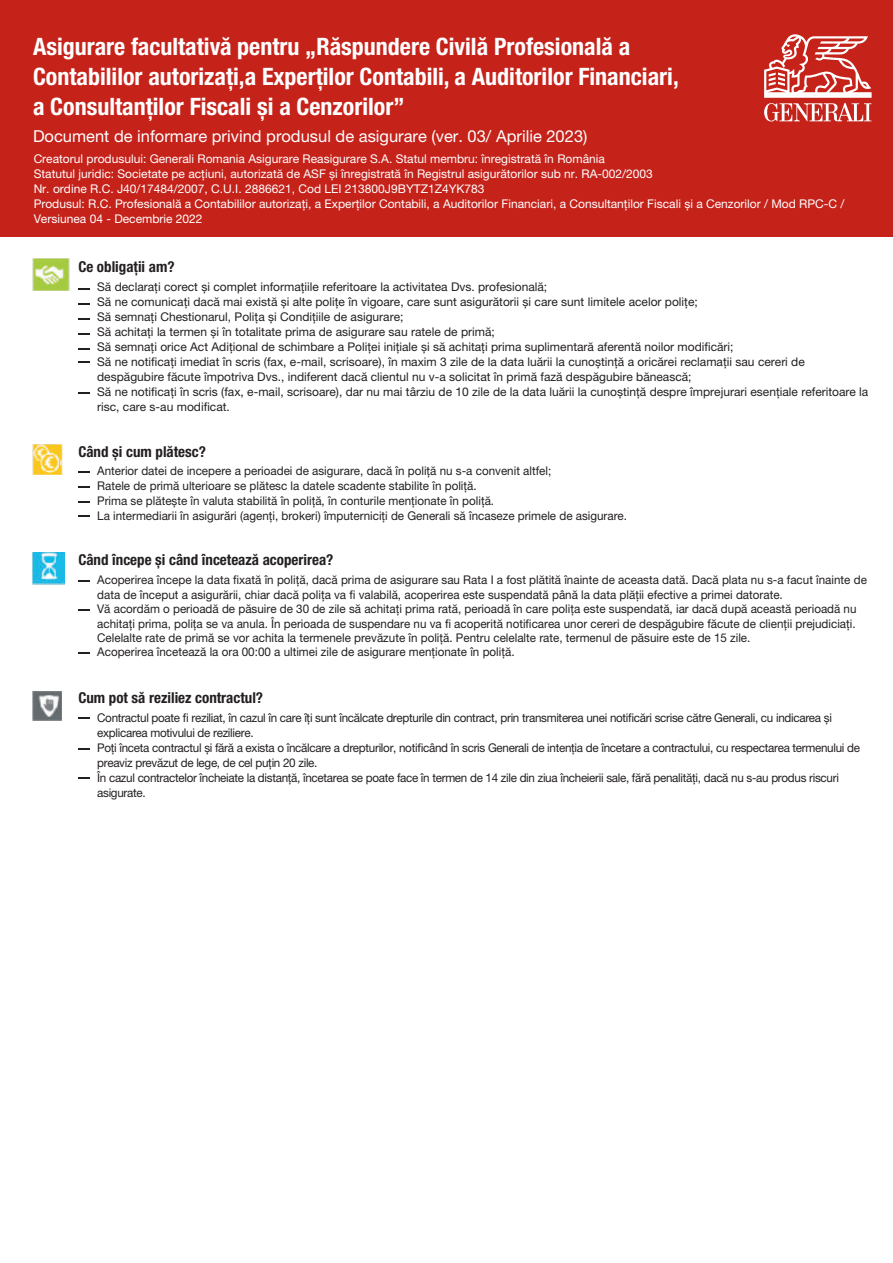
<style>
.page{position:relative;width:893px;height:1263px;background:#fff}
.page>*{position:absolute;margin:0;border:0;box-sizing:border-box;transform-origin:0 0}
.t1{font:700 condensed 24px/30px "Helvetica Neue LT Pro";color:#fff}
.t2{font:16.5px "Helvetica Neue LT Pro";color:#fff}
.t3{font:700 condensed 15px "Helvetica Neue LT Pro";color:#231f20}
.t4{font:12px/15px "Helvetica Neue LT Pro";color:#231f20}
.t5{font:12px/15px "Helvetica Neue LT Pro";letter-spacing:-.025em;color:#231f20}
.t6{font:12px/15px "Helvetica Neue LT Pro";color:#fff}
</style>
<div class="page">
<img style="left:33px;top:258px;width:36px;height:32px">
<svg style="left:78px;top:288px;width:12px;height:1px"></svg>
<svg style="left:78px;top:318px;width:12px;height:1px"></svg>
<svg style="left:78px;top:303px;width:12px;height:1px"></svg>
<svg style="left:78px;top:333px;width:12px;height:2px"></svg>
<svg style="left:78px;top:362px;width:12px;height:1px"></svg>
<svg style="left:78px;top:392px;width:12px;height:2px"></svg>
<svg style="left:78px;top:348px;width:12px;height:2px"></svg>
<img style="left:33px;top:445px;width:29px;height:29px">
<svg style="left:78px;top:471px;width:12px;height:2px"></svg>
<svg style="left:78px;top:486px;width:12px;height:1px"></svg>
<svg style="left:78px;top:501px;width:12px;height:1px"></svg>
<svg style="left:78px;top:516px;width:12px;height:1px"></svg>
<img style="left:33px;top:552px;width:32px;height:32px">
<svg style="left:78px;top:580px;width:12px;height:2px"></svg>
<svg style="left:78px;top:609px;width:12px;height:2px"></svg>
<svg style="left:78px;top:652px;width:12px;height:1px"></svg>
<img style="left:33px;top:690px;width:29px;height:31px">
<svg style="left:78px;top:718px;width:12px;height:1px"></svg>
<svg style="left:78px;top:748px;width:12px;height:2px"></svg>
<svg style="left:78px;top:777px;width:12px;height:1px"></svg>
<div style="left:0;top:0;width:893px;height:236px;background:#c5221a"></div>
<svg style="left:764px;top:34px;width:108px;height:87px"></svg>
<h1 class="t1" style="left:33px;top:31px;width:647px">Asigurare facultativă pentru „Răspundere Civilă Profesională a<br>Contabililor autorizați,a Experților Contabili, a Auditorilor Financiari, a Consultanților Fiscali și a Cenzorilor”</h1>
<h2 class="t2" style="left:33px;top:126px;width:556px">Document de informare privind produsul de asigurare (ver. 03/ Aprilie 2023)</h2>
<p class="t6" style="left:34px;top:151px;width:812px">Creatorul produsului: Generali Romania Asigurare Reasigurare S.A. Statul membru: înregistrată în România<br>Statutul juridic: Societate pe acțiuni, autorizată de ASF și înregistrată în Registrul asigurătorilor sub nr. RA-002/2003<br>Nr. ordine R.C. J40/17484/2007, C.U.I. 2886621, Cod LEI 213800J9BYTZ1Z4YK783<br>Produsul: R.C. Profesională a Contabililor autorizați, a Experților Contabili, a Auditorilor Financiari, a Consultanților Fiscali și a Cenzorilor / Mod RPC-C / Versiunea 04 - Decembrie 2022</p>
<p class="t3" style="left:78px;top:257px;width:98px">Ce obligații am?</p>
<p class="t4" style="left:97px;top:279px;width:773px">Să declarați corect și complet informațiile referitoare la activitatea Dvs. profesională;<br>Să ne comunicați dacă mai există și alte polițe în vigoare, care sunt asigurătorii și care sunt limitele acelor polițe;<br>Să semnați Chestionarul, Polița și Condițiile de asigurare;<br>Să achitați la termen și în totalitate prima de asigurare sau ratele de primă;<br>Să semnați orice Act Adițional de schimbare a Poliței inițiale și să achitați prima suplimentară aferentă noilor modificări;<br>Să ne notificați imediat în scris (fax, e-mail, scrisoare), în maxim 3 zile de la data luării la cunoștință a oricărei reclamații sau cereri de despăgubire făcute împotriva Dvs., indiferent dacă clientul nu v-a solicitat în primă fază despăgubire bănească;<br>Să ne notificați în scris (fax, e-mail, scrisoare), dar nu mai târziu de 10 zile de la data luării la cunoștință despre împrejurari esențiale referitoare la risc, care s-au modificat.</p>
<p class="t3" style="left:78px;top:443px;width:129px">Când și cum plătesc?</p>
<p class="t4" style="left:97px;top:463px;width:531px">Anterior datei de incepere a perioadei de asigurare, dacă în poliță nu s-a convenit altfel;<br>Ratele de primă ulterioare se plătesc la datele scadente stabilite în poliță.<br>Prima se plătește în valuta stabilită în poliță, în conturile menționate în poliță.<br>La intermediarii în asigurări (agenți, brokeri) împuterniciți de Generali să încaseze primele de asigurare.</p>
<p class="t3" style="left:78px;top:550px;width:257px">Când începe și când încetează acoperirea?</p>
<p class="t4" style="left:97px;top:573px;width:771px;line-height:14.4px">Acoperirea începe la data fixată în poliță, dacă prima de asigurare sau Rata I a fost plătită înainte de aceasta dată. Dacă plata nu s-a facut înainte de data de început a asigurării, chiar dacă polița va fi valabilă, acoperirea este suspendată până la data plății efective a primei datorate.<br>Vă acordăm o perioadă de păsuire de 30 de zile să achitați prima rată, perioadă în care polița este suspendată, iar dacă după această perioadă nu achitați prima, polița se va anula. În perioada de suspendare nu va fi acoperită notificarea unor cereri de despăgubire făcute de clienții prejudiciați.<br>Celelalte rate de primă se vor achita la termenele prevăzute în poliță. Pentru celelalte rate, termenul de păsuire este de 15 zile.<br>Acoperirea încetează la ora 00:00 a ultimei zile de asigurare menționate în poliță.</p>
<p class="t3" style="left:78px;top:689px;width:186px">Cum pot să reziliez contractul?</p>
<p class="t5" style="left:97px;top:710px;width:764px">Contractul poate fi reziliat, în cazul în care îți sunt încălcate drepturile din contract, prin transmiterea unei notificări scrise către Generali, cu indicarea și explicarea motivului de reziliere.<br>Poți înceta contractul și fără a exista o încălcare a drepturilor, notificând în scris Generali de intenția de încetare a contractului, cu respectarea termenului de preaviz prevăzut de lege, de cel puțin 20 zile.<br>În cazul contractelor încheiate la distanță, încetarea se poate face în termen de 14 zile din ziua încheierii sale, fără penalități, dacă nu s-au produs riscuri asigurate.</p>
</div>
